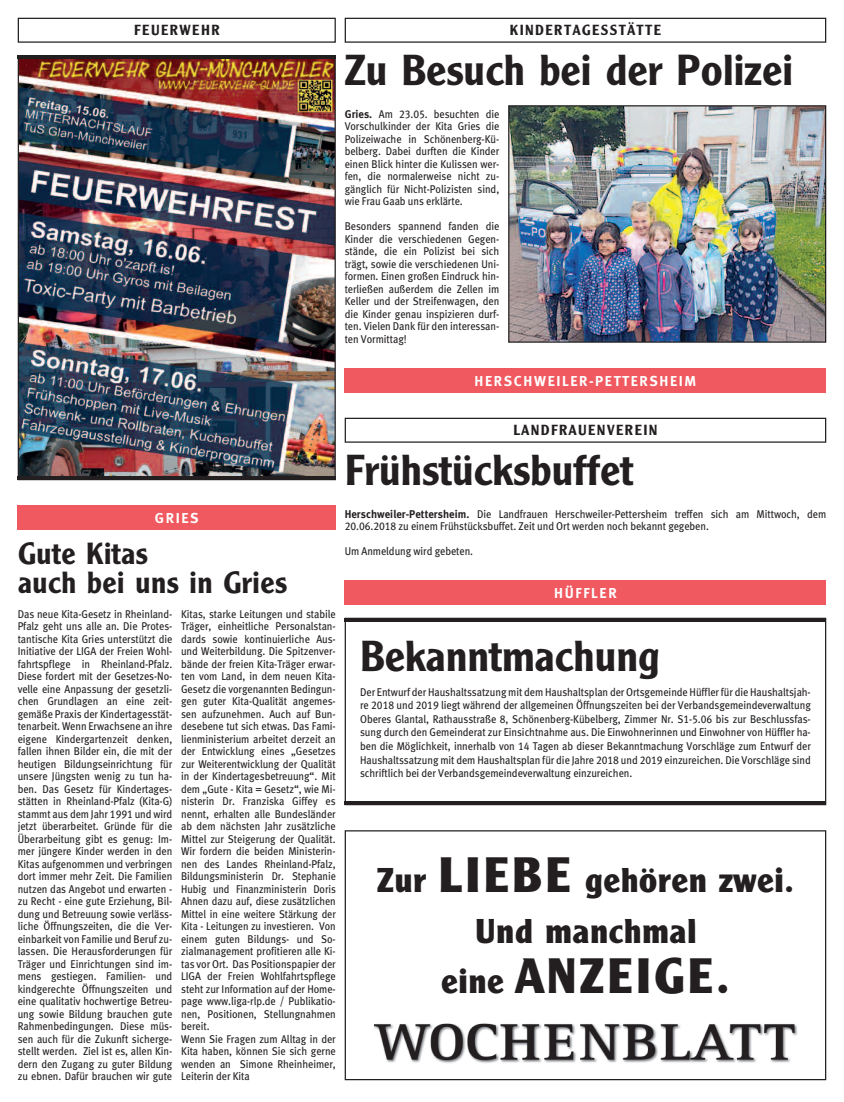
<style>
.page{position:relative;width:844px;height:1102px;background:#fff}
.page>*{position:absolute;margin:0;border:0;box-sizing:border-box;transform-origin:0 0}
.t1{font:700 48.75px "M Clearface Gothic";letter-spacing:.06em;color:#231f20}
.t2{font:600 42.5px "M Clearface Gothic";color:#231f20}
.t3{font:700 33.75px/51.2px "M Clearface Gothic";letter-spacing:.01em;color:#231f20;text-align:center}
.t4{font:600 30px/28.8px "M Clearface Gothic";letter-spacing:.01em;color:#231f20}
.t5{font:600 14.38px "M Clearface Gothic";letter-spacing:.115em;color:#231f20}
.t6{font:14.38px "Meta Bold LF";letter-spacing:.11em;color:#fff}
.t7{font:11.25px/12.5px "Meta Book LF";letter-spacing:-.005em;color:#231f20;text-align:justify;scale:.92 1}
.s1{font-family:"Meta Bold LF"}
.s2{font-size:48.75px}
.s3{font-size:33.75px}
</style>
<div class="page">
<div style="left:18px;top:18px;width:318px;height:25px;border:1px solid #231f20"></div>
<img style="left:20px;top:59px;width:314px;height:418px">
<div style="left:345px;top:368px;width:481px;height:25px;background:#f0595f"></div>
<div style="left:18px;top:505px;width:318px;height:25px;background:#f0595f"></div>
<div style="left:345px;top:18px;width:481px;height:25px;border:1px solid #231f20"></div>
<img style="left:510px;top:107px;width:314px;height:234px">
<div style="left:508px;top:105px;width:318px;height:238px;border:1px solid #231f20"></div>
<div style="left:345px;top:418px;width:481px;height:25px;border:1px solid #231f20"></div>
<div style="left:345px;top:580px;width:481px;height:25px;background:#f0595f"></div>
<hr style="left:345px;top:802px;width:481px;height:3px;background:#231f20">
<hr style="left:345px;top:618px;width:481px;height:3px;background:#231f20">
<hr style="left:18px;top:55px;width:318px;height:4px;background:#231f20">
<hr style="left:18px;top:477px;width:318px;height:3px;background:#231f20">
<div style="left:345px;top:830px;width:481px;height:250px;border:1px solid #231f20"></div>
<img style="left:359px;top:1023px;width:453px;height:56px">
<p class="t5" style="left:134px;top:25px;width:87px">FEUERWEHR</p>
<p class="t5" style="left:510px;top:25px;width:153px">KINDERTAGESSTÄTTE</p>
<h2 class="t2" style="left:345px;top:55px;width:449px">Zu Besuch bei der Polizei</h2>
<p class="t7" style="left:345px;top:109px;width:170px"><span class="s1">Gries.</span> Am 23.05. besuchten die Vorschulkinder der Kita Gries die Polizeiwache in Schönenberg-Kü&shy;belberg. Dabei durften die Kinder einen Blick hinter die Kulissen wer&shy;fen, die normalerweise nicht zu&shy;gänglich für Nicht-Polizisten sind, wie Frau Gaab uns erklärte.</p>
<p class="t7" style="left:345px;top:221px;width:170px">Besonders spannend fanden die Kinder die verschiedenen Gegen&shy;stände, die ein Polizist bei sich trägt, sowie die verschiedenen Uni&shy;formen. Einen großen Eindruck hin&shy;terließen außerdem die Zellen im Keller und der Streifenwagen, den die Kinder genau inspizieren durf&shy;ten. Vielen Dank für den interessan&shy;ten Vormittag!</p>
<p class="t6" style="left:474px;top:375px;width:223px">HERSCHWEILER-PETTERSHEIM</p>
<p class="t6" style="left:155px;top:513px;width:45px">GRIES</p>
<h3 class="t4" style="left:18px;top:542px;width:271px">Gute Kitas<br>auch bei uns in Gries</h3>
<p class="t7" style="left:18px;top:609px;width:170px">Das neue Kita-Gesetz in Rheinland-Pfalz geht uns alle an. Die Protes&shy;tantische Kita Gries unterstützt die Initiative der LIGA der Freien Wohl&shy;fahrtspflege in Rheinland-Pfalz.<br>Diese fordert mit der Gesetzes-No&shy;velle eine Anpassung der gesetzli&shy;chen Grundlagen an eine zeit&shy;gemäße Praxis der Kindertagesstät&shy;tenarbeit. Wenn Erwachsene an ihre eigene Kindergartenzeit denken, fallen ihnen Bilder ein, die mit der heutigen Bildungseinrichtung für unsere Jüngsten wenig zu tun ha&shy;ben. Das Gesetz für Kindertages&shy;stätten in Rheinland-Pfalz (Kita-G) stammt aus dem Jahr 1991 und wird jetzt überarbeitet. Gründe für die Überarbeitung gibt es genug: Im&shy;mer jüngere Kinder werden in den Kitas aufgenommen und verbringen dort immer mehr Zeit. Die Familien nutzen das Angebot und erwarten - zu Recht - eine gute Erziehung, Bil&shy;dung und Betreuung sowie verläss&shy;liche Öffnungszeiten, die die Ver&shy;einbarkeit von Familie und Beruf zu&shy;lassen. Die Herausforderungen für Träger und Einrichtungen sind im&shy;mens gestiegen. Familien- und kindgerechte Öffnungszeiten und eine qualitativ hochwertige Betreu&shy;ung sowie Bildung brauchen gute Rahmenbedingungen. Diese müs&shy;sen auch für die Zukunft sicherge&shy;stellt werden. Ziel ist es, allen Kin&shy;dern den Zugang zu guter Bildung zu ebnen. Dafür brauchen wir gute</p>
<p class="t7" style="left:181px;top:609px;width:170px;text-align:left">Kitas, starke Leitungen und stabile Träger, einheitliche Personalstan&shy;dards sowie kontinuierliche Aus&shy;und Weiterbildung. Die Spitzenver&shy;bände der freien Kita-Träger erwar&shy;ten vom Land, in dem neuen Kita-Gesetz die vorgenannten Bedingun&shy;gen guter Kita-Qualität angemes&shy;sen aufzunehmen. Auch auf Bun&shy;desebene tut sich etwas. Das Fami&shy;lienministerium arbeitet derzeit an der Entwicklung eines „Gesetzes zur Weiterentwicklung der Qualität in der Kindertagesbetreuung“. Mit dem „Gute - Kita = Gesetz“, wie Mi&shy;nisterin Dr. Franziska Giffey es nennt, erhalten alle Bundesländer ab dem nächsten Jahr zusätzliche Mittel zur Steigerung der Qualität.<br>Wir fordern die beiden Ministerin&shy;nen des Landes Rheinland-Pfalz, Bildungsministerin Dr. Stephanie Hubig und Finanzministerin Doris Ahnen dazu auf, diese zusätzlichen Mittel in eine weitere Stärkung der Kita - Leitungen zu investieren. Von einem guten Bildungs- und So&shy;zialmanagement profitieren alle Ki&shy;tas vor Ort. Das Positionspapier der LIGA der Freien Wohlfahrtspflege steht zur Information auf der Home&shy;page www.liga-rlp.de / Publikatio&shy;nen, Positionen, Stellungnahmen bereit.<br>Wenn Sie Fragen zum Alltag in der Kita haben, können Sie sich gerne wenden an Simone Rheinheimer, Leiterin der Kita</p>
<p class="t5" style="left:513px;top:425px;width:145px">LANDFRAUENVEREIN</p>
<h2 class="t2" style="left:345px;top:455px;width:290px">Frühstücksbuffet</h2>
<p class="t7" style="left:345px;top:509px;width:525px"><span class="s1">Herschweiler-Pettersheim.</span> Die Landfrauen Herschweiler-Pettersheim treffen sich am Mittwoch, dem<br>20.06.2018 zu einem Frühstücksbuffet. Zeit und Ort werden noch bekannt gegeben.</p>
<p class="t7" style="left:345px;top:546px;width:141px">Um Anmeldung wird gebeten.</p>
<p class="t6" style="left:554px;top:588px;width:64px">HÜFFLER</p>
<h2 class="t2" style="left:360px;top:641px;width:301px">Bekanntmachung</h2>
<p class="t7" style="left:360px;top:686px;width:491px;line-height:13.6px">Der Entwurf der Haushaltssatzung mit dem Haushaltsplan der Ortsgemeinde Hüffler für die Haushaltsjah&shy;re 2018 und 2019 liegt während der allgemeinen Öffnungszeiten bei der Verbandsgemeindeverwaltung Oberes Glantal, Rathausstraße 8, Schönenberg-Kübelberg, Zimmer Nr. S1-5.06 bis zur Beschlussfas&shy;sung durch den Gemeinderat zur Einsichtnahme aus. Die Einwohnerinnen und Einwohner von Hüffler ha&shy;ben die Möglichkeit, innerhalb von 14 Tagen ab dieser Bekanntmachung Vorschläge zum Entwurf der Haushaltssatzung mit dem Haushaltsplan für die Jahre 2018 und 2019 einzureichen. Die Vorschläge sind schriftlich bei der Verbandsgemeindeverwaltung einzureichen.</p>
<h3 class="t3" style="left:377px;top:857px;width:419px">Zur <span class="s2">LIEBE</span> gehören zwei.<br>Und manchmal</h3>
<h1 class="t1" style="left:441px;top:958px;width:291px"><span class="s3">eine</span> ANZEIGE.</h1>
</div>
